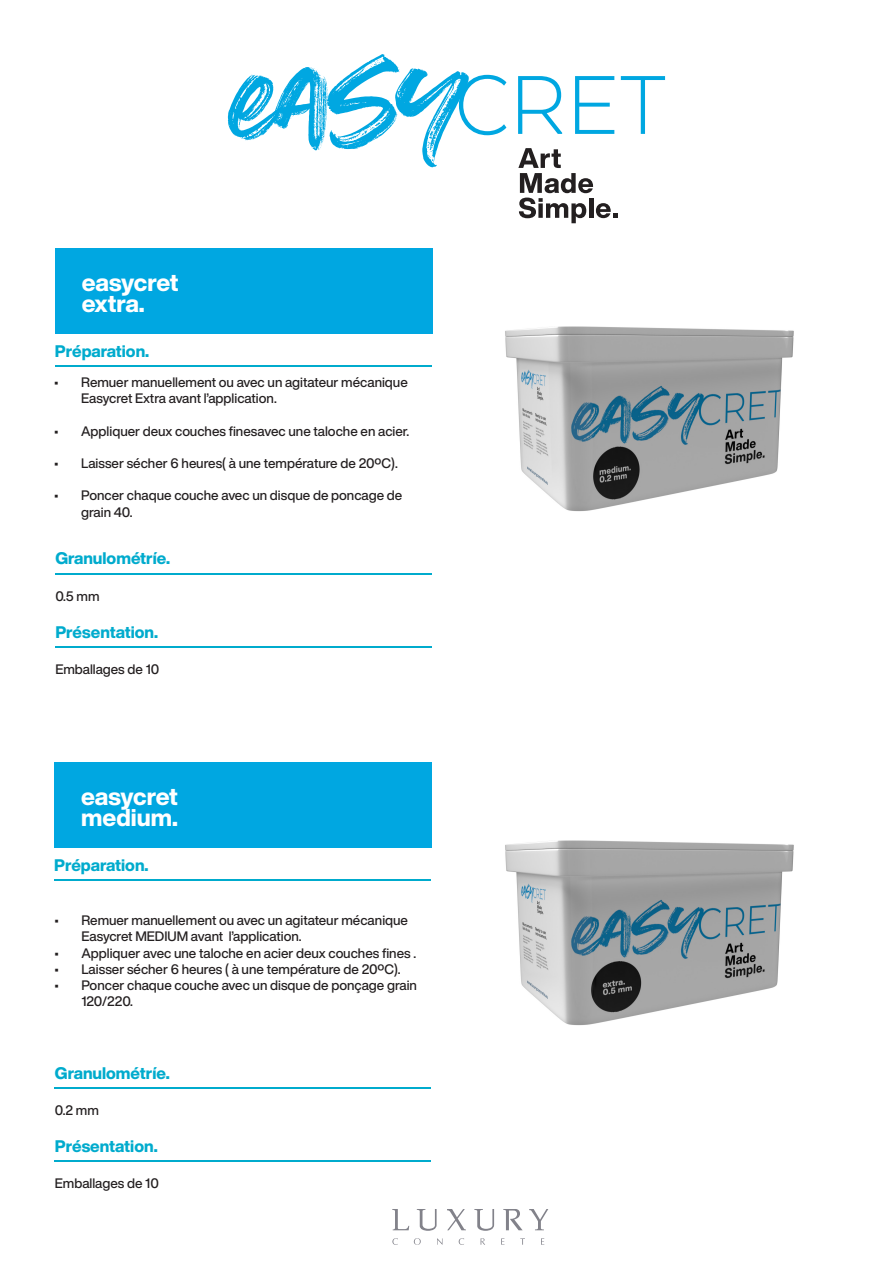
<style>
.page{position:relative;width:893px;height:1263px;background:#fff}
.page>*{position:absolute;margin:0;border:0;box-sizing:border-box;transform-origin:0 0}
.t1{font:800 24px/21px "Helvetica Now Display";letter-spacing:-.005em;color:#fff}
.t2{font:800 16.5px "Helvetica Now Display";color:#00abcd}
.t3{font:500 13.5px/16.2px "Helvetica Now Display";color:#231f20}
</style>
<div class="page">
<hr style="left:55px;top:1087px;width:376px;height:2px;background:#00abcd">
<hr style="left:55px;top:1161px;width:376px;height:1px;background:#00abcd">
<hr style="left:55px;top:365px;width:376px;height:2px;background:#00abcd">
<hr style="left:54px;top:880px;width:377px;height:1px;background:#00abcd">
<img style="left:505px;top:326px;width:289px;height:186px">
<img style="left:505px;top:840px;width:289px;height:186px">
<svg style="left:518px;top:148px;width:99px;height:75px"></svg>
<svg style="left:228px;top:54px;width:278px;height:113px"></svg>
<svg style="left:518px;top:76px;width:44px;height:58px"></svg>
<svg style="left:575px;top:76px;width:39px;height:58px"></svg>
<svg style="left:621px;top:76px;width:44px;height:58px"></svg>
<svg style="left:414px;top:1238px;width:7px;height:7px"></svg>
<svg style="left:481px;top:1238px;width:4px;height:7px"></svg>
<svg style="left:501px;top:1238px;width:4px;height:7px"></svg>
<svg style="left:541px;top:1238px;width:3px;height:7px"></svg>
<svg style="left:447px;top:1209px;width:19px;height:21px"></svg>
<svg style="left:503px;top:1209px;width:20px;height:21px"></svg>
<svg style="left:529px;top:1209px;width:19px;height:21px"></svg>
<svg style="left:417px;top:1209px;width:20px;height:22px"></svg>
<svg style="left:474px;top:1209px;width:20px;height:22px"></svg>
<svg style="left:392px;top:1209px;width:17px;height:21px"></svg>
<svg style="left:459px;top:1238px;width:5px;height:7px"></svg>
<svg style="left:437px;top:1238px;width:5px;height:7px"></svg>
<svg style="left:392px;top:1238px;width:6px;height:7px"></svg>
<div style="left:55px;top:248px;width:378px;height:85px;background:#00a7e1"></div>
<div style="left:54px;top:762px;width:378px;height:86px;background:#00a7e1"></div>
<hr style="left:55px;top:573px;width:376px;height:2px;background:#00abcd">
<hr style="left:55px;top:646px;width:376px;height:2px;background:#00abcd">
<p class="t1" style="left:82px;top:272px;width:98px">easycret extra.</p>
<p class="t2" style="left:55px;top:339px;width:96px">Préparation.</p>
<p class="t3" style="left:81px;top:374px;width:328px;text-indent:-27px">• Remuer manuellement ou avec un agitateur mécanique<br>Easycret Extra avant l’application.</p>
<p class="t3" style="left:54px;top:423px;width:357px">• Appliquer deux couches finesavec une taloche en acier.</p>
<p class="t3" style="left:54px;top:455px;width:345px">• Laisser sécher 6 heures( à une température de 20ºC).</p>
<p class="t3" style="left:81px;top:487px;width:323px;text-indent:-27px">• Poncer chaque couche avec un disque de poncage de grain 40.</p>
<p class="t2" style="left:55px;top:547px;width:116px">Granulométríe.</p>
<p class="t3" style="left:55px;top:587px;width:46px">0.5 mm</p>
<p class="t2" style="left:55px;top:620px;width:104px">Présentation.</p>
<p class="t3" style="left:55px;top:661px;width:105px">Emballages de 10</p>
<p class="t1" style="left:81px;top:786px;width:98px">easycret medium.</p>
<p class="t2" style="left:54px;top:853px;width:96px">Préparation.</p>
<p class="t3" style="left:81px;top:912px;width:328px;text-indent:-27px">• Remuer manuellement ou avec un agitateur mécanique<br>Easycret MEDIUM avant l’application.</p>
<p class="t3" style="left:54px;top:945px;width:363px">• Appliquer avec une taloche en acier deux couches fines .</p>
<p class="t3" style="left:54px;top:961px;width:348px">• Laisser sécher 6 heures ( à une température de 20ºC).</p>
<p class="t3" style="left:81px;top:977px;width:337px;text-indent:-27px">• Poncer chaque couche avec un disque de ponçage grain<br>120/220.</p>
<p class="t2" style="left:55px;top:1061px;width:116px">Granulométríe.</p>
<p class="t3" style="left:55px;top:1102px;width:45px">0.2 mm</p>
<p class="t2" style="left:55px;top:1134px;width:104px">Présentation.</p>
<p class="t3" style="left:55px;top:1175px;width:105px">Emballages de 10</p>
</div>
